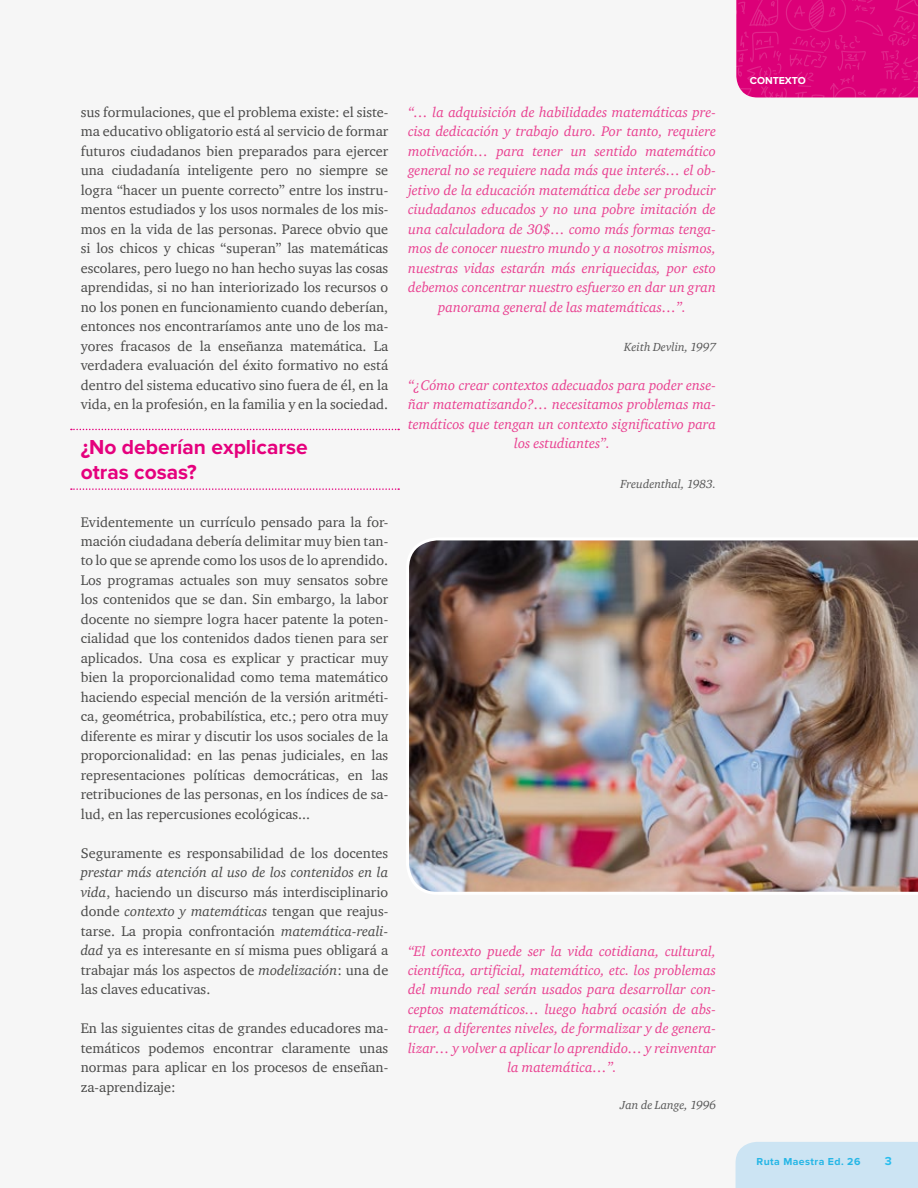
<style>
.page{position:relative;width:918px;height:1188px;background:#f6f6f6}
.page>*{position:absolute;margin:0;border:0;box-sizing:border-box;transform-origin:0 0}
.t1{font:700 21px/25.2px "Proxima Nova";color:#e5007d}
.t2{font:14.25px/19.5px "Charter ITC";color:#494948;text-align:justify}
.t3{font:italic 14.25px/19.5px "Charter ITC";color:#e94090;text-align:center}
.t4{font:italic 12px "Charter ITC";color:#565656}
.t5{font:700 12px "Proxima Nova";color:#27bdef}
.t6{font:700 10.5px "Proxima Nova";letter-spacing:.04em;color:#27bdef}
.t7{font:700 10.5px "Proxima Nova";color:#fff}
.s1{font-style:italic}
</style>
<div class="page">
<svg style="left:71px;top:429px;width:328px;height:1px"></svg>
<svg style="left:71px;top:488px;width:328px;height:2px"></svg>
<div style="left:736px;top:1142px;width:182px;height:46px;background:#cce4f3"></div>
<svg style="left:736px;top:0;width:182px;height:98px;background:#dc087c"></svg>
<img style="left:409px;top:540px;width:509px;height:352px">
<p class="t2" style="left:81px;top:102px;width:309px">sus formulaciones, que el problema existe: el siste&shy;ma educativo obligatorio está al servicio de formar futuros ciudadanos bien preparados para ejercer una ciudadanía inteligente pero no siempre se logra “hacer un puente correcto” entre los instru&shy;mentos estudiados y los usos normales de los mis&shy;mos en la vida de las personas. Parece obvio que si los chicos y chicas “superan” las matemáticas escolares, pero luego no han hecho suyas las cosas aprendidas, si no han interiorizado los recursos o no los ponen en funcionamiento cuando deberían, entonces nos encontraríamos ante uno de los ma&shy;yores fracasos de la enseñanza matemática. La verdadera evaluación del éxito formativo no está dentro del sistema educativo sino fuera de él, en la vida, en la profesión, en la familia y en la sociedad.</p>
<p class="t1" style="left:81px;top:435px;width:228px">¿No deberían explicarse otras cosas?</p>
<p class="t2" style="left:81px;top:512px;width:309px">Evidentemente un currículo pensado para la for&shy;mación ciudadana debería delimitar muy bien tan&shy;to lo que se aprende como los usos de lo aprendido.<br>Los programas actuales son muy sensatos sobre los contenidos que se dan. Sin embargo, la labor docente no siempre logra hacer patente la poten&shy;cialidad que los contenidos dados tienen para ser aplicados. Una cosa es explicar y practicar muy bien la proporcionalidad como tema matemático haciendo especial mención de la versión aritméti&shy;ca, geométrica, probabilística, etc.; pero otra muy diferente es mirar y discutir los usos sociales de la proporcionalidad: en las penas judiciales, en las representaciones políticas democráticas, en las retribuciones de las personas, en los índices de sa&shy;lud, en las repercusiones ecológicas...</p>
<p class="t2" style="left:81px;top:843px;width:309px">Seguramente es responsabilidad de los docentes <span class="s1">prestar más atención al uso de los contenidos en la vida</span>, haciendo un discurso más interdisciplinario donde <span class="s1">contexto y matemáticas</span> tengan que reajus&shy;tarse. La propia confrontación <span class="s1">matemática-reali&shy;dad</span> ya es interesante en sí misma pues obligará a trabajar más los aspectos de <span class="s1">modelización</span>: una de las claves educativas.</p>
<p class="t2" style="left:81px;top:1018px;width:309px">En las siguientes citas de grandes educadores ma&shy;temáticos podemos encontrar claramente unas normas para aplicar en los procesos de enseñan&shy;za-aprendizaje:</p>
<p class="t3" style="left:408px;top:102px;width:309px">“… la adquisición de habilidades matemáticas pre&shy;cisa dedicación y trabajo duro. Por tanto, requiere motivación… para tener un sentido matemático general no se requiere nada más que interés… el ob&shy;jetivo de la educación matemática debe ser producir ciudadanos educados y no una pobre imitación de una calculadora de 30$… como más formas tenga&shy;mos de conocer nuestro mundo y a nosotros mismos, nuestras vidas estarán más enriquecidas, por esto debemos concentrar nuestro esfuerzo en dar un gran panorama general de las matemáticas…”.</p>
<p class="t4" style="left:624px;top:340px;width:93px">Keith Devlin, 1997</p>
<p class="t3" style="left:408px;top:375px;width:309px">“¿Cómo crear contextos adecuados para poder ense&shy;ñar matematizando?… necesitamos problemas ma&shy;temáticos que tengan un contexto significativo para los estudiantes”.</p>
<p class="t4" style="left:621px;top:476px;width:97px">Freudenthal, 1983.</p>
<p class="t3" style="left:408px;top:941px;width:309px">“El contexto puede ser la vida cotidiana, cultural, científica, artificial, matemático, etc. los problemas del mundo real serán usados para desarrollar con&shy;ceptos matemáticos… luego habrá ocasión de abs&shy;traer, a diferentes niveles, de formalizar y de genera&shy;lizar… y volver a aplicar lo aprendido… y reinventar la matemática…”.</p>
<p class="t4" style="left:620px;top:1097px;width:97px">Jan de Lange, 1996</p>
<p class="t7" style="left:750px;top:74px;width:58px">Contexto</p>
<p class="t6" style="left:757px;top:1156px;width:105px">Ruta Maestra Ed. 26</p>
<p class="t5" style="left:885px;top:1154px;width:9px">3</p>
</div>
